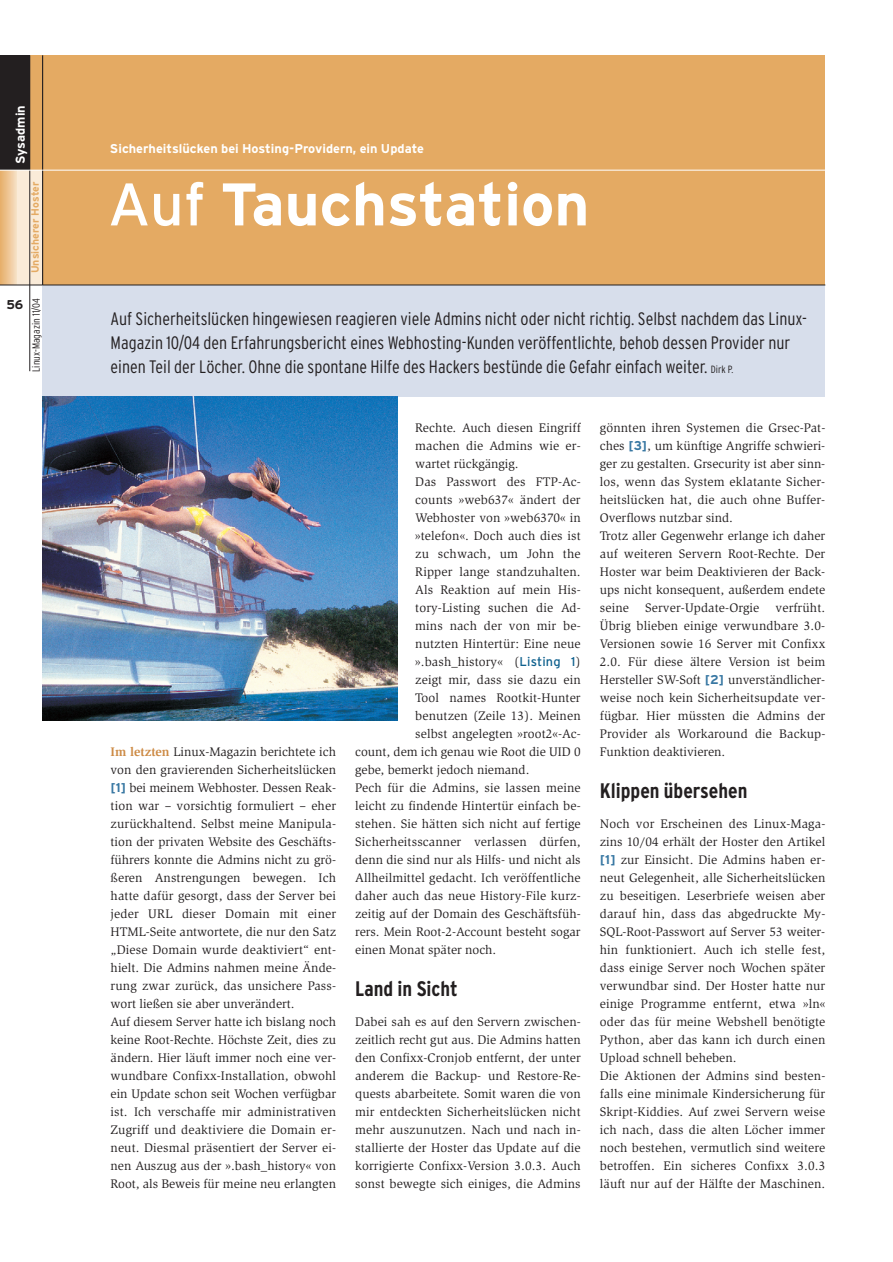
<style>
.page{position:relative;width:893px;height:1262px;background:#fff}
.page>*{position:absolute;margin:0;border:0;box-sizing:border-box;transform-origin:0 0}
.t1{font:700 60px "Interstate";color:#fff}
.t2{font:700 condensed 21px "Interstate";color:#231f20}
.t3{font:300 condensed 18px/24px "Interstate";color:#231f20}
.t4{font:12.75px/18px "Slimbach";letter-spacing:.01em;color:#231f20}
.t5{font:700 12.75px "Interstate";color:#fff}
.t6{font:700 12.75px "Interstate";color:#231f20}
.t7{font:300 condensed 10.5px "Interstate";color:#231f20}
.t8{font:700 10.5px "Interstate";color:#e4aa63}
.s1{font-weight:400}
.s2{font-size:10.5px}
.s3{font-weight:700;color:#cd8b46}
.s4{font-family:"Interstate";font-weight:700;color:#3978a3}
.s5{font-family:"Interstate";color:#0f618e}
</style>
<div class="page">
<div style="left:43px;top:285px;width:782px;height:111px;background:#d7deeb"></div>
<div style="left:43px;top:55px;width:782px;height:230px;background:#e4aa63"></div>
<hr style="left:43px;top:285px;width:782px;height:1px;background:#231f20">
<div style="left:0;top:55px;width:43px;height:230px;background:#e4aa63"></div>
<div style="left:0;top:55px;width:30px;height:115px;background:#231f20"></div>
<svg style="left:0;top:171px;width:17px;height:114px;background:#edc696"></svg>
<div style="left:17px;top:170px;width:26px;height:115px;background:#faebd8"></div>
<hr style="left:30px;top:55px;width:1px;height:316px;background:#231f20">
<hr style="left:42px;top:55px;width:1px;height:230px;background:#231f20">
<hr style="left:0;top:285px;width:43px;height:1px;background:#231f20">
<hr style="left:0;top:170px;width:43px;height:1px;background:#fff">
<hr style="left:43px;top:170px;width:782px;height:1px;background:#fff">
<img style="left:43px;top:396px;width:354px;height:324px">
<p class="t5" style="left:15px;top:164px;width:60px;rotate:-90deg">Sysadmin</p>
<p class="t8" style="left:31px;top:273px;width:93px;rotate:-90deg">Unsicherer Hoster</p>
<p class="t6" style="left:6px;top:300px;width:18px">56</p>
<p class="t7" style="left:32px;top:372px;width:75px;rotate:-90deg">Linux-Magazin 11/04</p>
<p class="t5" style="left:110px;top:144px;width:315px">Sicherheitslücken bei Hosting-Providern, ein Update</p>
<h1 class="t1" style="left:108px;top:182px;width:483px"><span class="s1">Auf</span> Tauchstation</h1>
<p class="t3" style="left:111px;top:308px;width:698px">Auf Sicherheitslücken hingewiesen reagieren viele Admins nicht oder nicht richtig. Selbst nachdem das Linux-<br>Magazin 10/04 den Erfahrungsbericht eines Webhosting-Kunden veröffentlichte, behob dessen Provider nur einen Teil der Löcher. Ohne die spontane Hilfe des Hackers bestünde die Gefahr einfach weiter. <span class="s2">Dirk P.</span></p>
<p class="t4" style="left:111px;top:744px;width:227px"><span class="s3">Im letzten</span> Linux-Magazin berichtete ich von den gravierenden Sicherheitslücken <span class="s4">[1]</span> bei meinem Webhoster. Dessen Reak&shy;tion war – vorsichtig formuliert – eher zurückhaltend. Selbst meine Manipula&shy;tion der privaten Website des Geschäfts&shy;führers konnte die Admins nicht zu grö&shy;ßeren Anstrengungen bewegen. Ich hatte dafür gesorgt, dass der Server bei jeder URL dieser Domain mit einer HTML-Seite antwortete, die nur den Satz „Diese Domain wurde deaktiviert“ ent&shy;hielt. Die Admins nahmen meine Ände&shy;rung zwar zurück, das unsichere Pass&shy;wort ließen sie aber unverändert.<br>Auf diesem Server hatte ich bislang noch keine Root-Rechte. Höchste Zeit, dies zu ändern. Hier läuft immer noch eine ver&shy;wundbare Confixx-Installation, obwohl ein Update schon seit Wochen verfügbar ist. Ich verschaffe mir administrativen Zugriff und deaktiviere die Domain er&shy;neut. Diesmal präsentiert der Server ei&shy;nen Auszug aus der ».bash_history« von Root, als Beweis für meine neu erlangten</p>
<p class="t4" style="left:415px;top:420px;width:167px">Rechte. Auch diesen Eingriff</p>
<p class="t4" style="left:415px;top:438px;width:167px">machen die Admins wie er-</p>
<p class="t4" style="left:415px;top:456px;width:105px">wartet rückgängig.</p>
<p class="t4" style="left:415px;top:474px;width:167px">Das Passwort des FTP-Ac-</p>
<p class="t4" style="left:415px;top:492px;width:167px">counts »web637« ändert der</p>
<p class="t4" style="left:415px;top:510px;width:167px">Webhoster von »web6370« in</p>
<p class="t4" style="left:415px;top:528px;width:167px">»telefon«. Doch auch dies ist</p>
<p class="t4" style="left:415px;top:546px;width:167px">zu schwach, um John the</p>
<p class="t4" style="left:415px;top:564px;width:167px">Ripper lange standzuhalten.</p>
<p class="t4" style="left:415px;top:582px;width:167px">Als Reaktion auf mein His-</p>
<p class="t4" style="left:415px;top:600px;width:167px">tory-Listing suchen die Ad-</p>
<p class="t4" style="left:415px;top:618px;width:167px">mins nach der von mir be-</p>
<p class="t4" style="left:415px;top:636px;width:167px">nutzten Hintertür: Eine neue</p>
<p class="t4" style="left:415px;top:654px;width:167px">».bash_history« (<span class="s5">Listing 1</span>)</p>
<p class="t4" style="left:415px;top:672px;width:167px">zeigt mir, dass sie dazu ein</p>
<p class="t4" style="left:415px;top:690px;width:167px">Tool names Rootkit-Hunter</p>
<p class="t4" style="left:415px;top:708px;width:167px">benutzen (Zeile 13). Meinen</p>
<p class="t4" style="left:415px;top:726px;width:167px">selbst angelegten »root2«-Ac-</p>
<p class="t4" style="left:355px;top:744px;width:227px">count, dem ich genau wie Root die UID 0</p>
<p class="t4" style="left:355px;top:762px;width:176px">gebe, bemerkt jedoch niemand.</p>
<p class="t4" style="left:355px;top:780px;width:227px">Pech für die Admins, sie lassen meine</p>
<p class="t4" style="left:355px;top:798px;width:227px">leicht zu findende Hintertür einfach be-</p>
<p class="t4" style="left:355px;top:816px;width:227px">stehen. Sie hätten sich nicht auf fertige</p>
<p class="t4" style="left:355px;top:834px;width:227px">Sicherheitsscanner verlassen dürfen,</p>
<p class="t4" style="left:355px;top:852px;width:227px">denn die sind nur als Hilfs- und nicht als</p>
<p class="t4" style="left:355px;top:870px;width:227px">Allheilmittel gedacht. Ich veröffentliche</p>
<p class="t4" style="left:355px;top:888px;width:227px">daher auch das neue History-File kurz-</p>
<p class="t4" style="left:355px;top:906px;width:227px">zeitig auf der Domain des Geschäftsfüh-</p>
<p class="t4" style="left:355px;top:924px;width:227px">rers. Mein Root-2-Account besteht sogar</p>
<p class="t4" style="left:355px;top:942px;width:143px">einen Monat später noch.</p>
<h2 class="t2" style="left:355px;top:981px;width:104px">Land in Sicht</h2>
<p class="t4" style="left:355px;top:1014px;width:227px;text-align:justify">Dabei sah es auf den Servern zwischen&shy;zeitlich recht gut aus. Die Admins hatten den Confixx-Cronjob entfernt, der unter anderem die Backup- und Restore-Re&shy;quests abarbeitete. Somit waren die von mir entdeckten Sicherheitslücken nicht mehr auszunutzen. Nach und nach in&shy;stallierte der Hoster das Update auf die korrigierte Confixx-Version 3.0.3. Auch sonst bewegte sich einiges, die Admins</p>
<p class="t4" style="left:600px;top:420px;width:227px">gönnten ihren Systemen die Grsec-Pat&shy;ches <span class="s4">[3]</span>, um künftige Angriffe schwieri&shy;ger zu gestalten. Grsecurity ist aber sinn&shy;los, wenn das System eklatante Sicher&shy;heitslücken hat, die auch ohne Buffer-Overflows nutzbar sind.<br>Trotz aller Gegenwehr erlange ich daher auf weiteren Servern Root-Rechte. Der Hoster war beim Deaktivieren der Back&shy;ups nicht konsequent, außerdem endete seine</p>
<p class="t4" style="left:600px;top:600px;width:227px;text-align:justify;text-indent:176px">verfrüht.<br>Übrig blieben einige verwundbare 3.0- Versionen sowie 16 Server mit Confixx 2.0. Für diese ältere Version ist beim Hersteller SW-Soft <span class="s4">[2]</span> unverständlicher&shy;weise noch kein Sicherheitsupdate ver&shy;fügbar. Hier müssten die Admins der Provider als Workaround die Backup-Funktion deaktivieren.</p>
<h2 class="t2" style="left:600px;top:783px;width:149px">Klippen übersehen</h2>
<p class="t4" style="left:600px;top:816px;width:227px">Noch vor Erscheinen des Linux-Maga&shy;zins 10/04 erhält der Hoster den Artikel <span class="s4">[1]</span> zur Einsicht. Die Admins haben er&shy;neut Gelegenheit, alle Sicherheitslücken zu beseitigen. Leserbriefe weisen aber darauf hin, dass das abgedruckte My-SQL-Root-Passwort auf Server 53 weiter&shy;hin funktioniert. Auch ich stelle fest, dass einige Server noch Wochen später verwundbar sind. Der Hoster hatte nur einige Programme entfernt, etwa »ln« oder das für meine Webshell benötigte Python, aber das kann ich durch einen Upload schnell beheben.<br>Die Aktionen der Admins sind besten&shy;falls eine minimale Kindersicherung für Skript-Kiddies. Auf zwei Servern weise ich nach, dass die alten Löcher immer noch bestehen, vermutlich sind weitere betroffen. Ein sicheres Confixx 3.0.3 läuft nur auf der Hälfte der Maschinen.</p>
<p class="t4" style="left:645px;top:600px;width:116px">Server-Update-Orgie</p>
</div>
